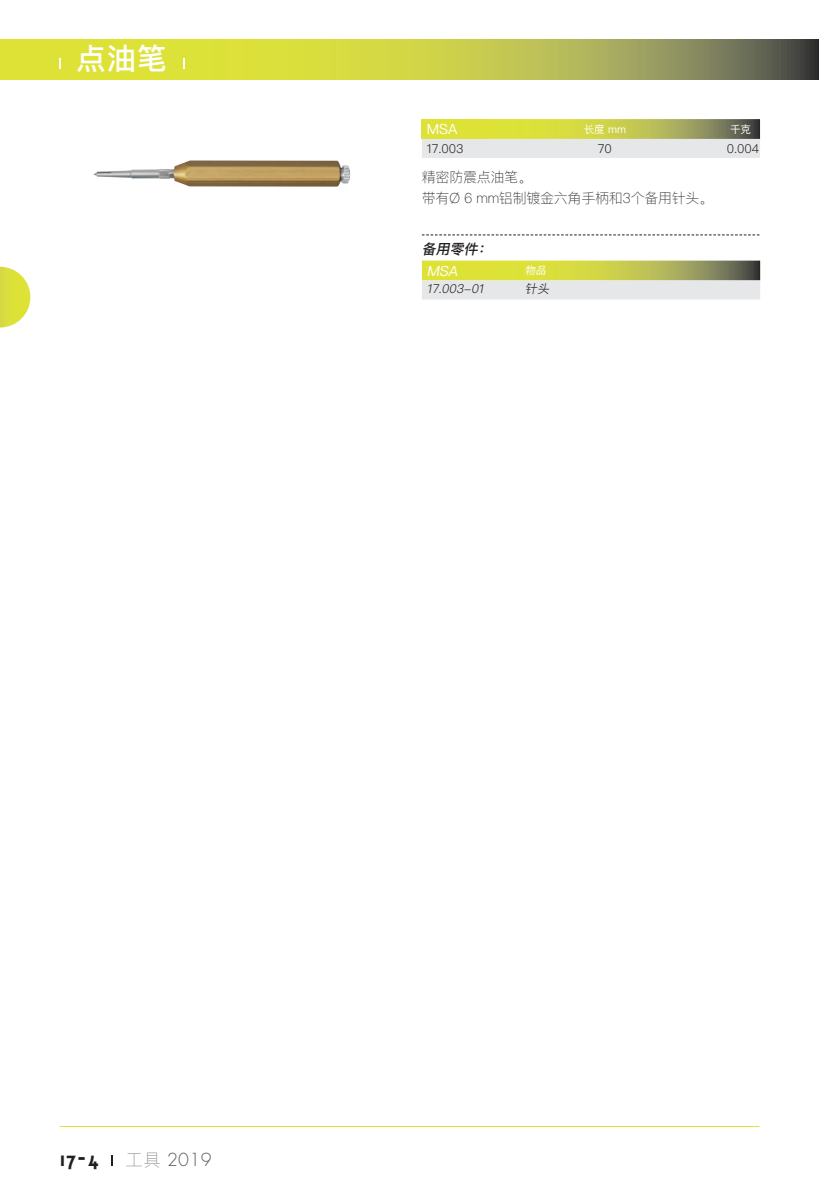
<style>
.page{position:relative;width:819px;height:1191px;background:#fff}
.page>*{position:absolute;margin:0;border:0;box-sizing:border-box;transform-origin:0 0}
.t1{font:500 29.75px "Ping Fang SC";color:#fff}
.t2{font:700 22.75px "Triplex";color:#231f20}
.t3{font:300 17.5px "Futura";color:#57585a}
.t4{font:100 14px/21px "Ping Fang SC";letter-spacing:-.02em;color:#231f20}
.t5{font:italic 500 14px "Ping Fang SC";color:#231f20}
.t6{font:14px "Ping Fang SC";color:#fff}
.t7{font:italic 14px "Ping Fang SC";color:#fff}
.t8{font:300 12.25px "Ping Fang SC";color:#231f20}
.t9{font:italic 300 12.25px "Ping Fang SC";color:#231f20}
.t10{font:10.5px "Ping Fang SC";color:#fff}
.t11{font:italic 10.5px "Ping Fang SC";color:#fff}
.s1{font-family:"Ping Fang SC";font-weight:200}
</style>
<div class="page">
<svg style="left:0;top:40px;width:818px;height:39px;background:#bbbf48"></svg>
<hr style="left:818px;top:40px;width:1px;height:39px;background:#272424">
<hr style="left:60px;top:1126px;width:699px;height:1px;background:#dee237">
<img style="left:93px;top:160px;width:258px;height:27px">
<svg style="left:422px;top:119px;width:338px;height:39px;background:#d1d396"></svg>
<svg style="left:422px;top:234px;width:337px;height:1px"></svg>
<svg style="left:422px;top:261px;width:338px;height:38px;background:#d1d397"></svg>
<svg style="left:0;top:267px;width:30px;height:60px"></svg>
<h1 class="t1" style="left:76px;top:40px;width:92px">点油笔</h1>
<p class="t6" style="left:427px;top:120px;width:32px">MSA</p>
<p class="t10" style="left:583px;top:123px;width:44px">长度 mm</p>
<p class="t10" style="left:730px;top:123px;width:22px">千克</p>
<p class="t8" style="left:427px;top:141px;width:38px">17.003</p>
<p class="t8" style="left:598px;top:141px;width:16px">70</p>
<p class="t8" style="left:726px;top:141px;width:34px">0.004</p>
<p class="t4" style="left:422px;top:167px;width:293px">精密防震点油笔。<br>带有Ø 6 mm铝制镀金六角手柄和3个备用针头。</p>
<p class="t5" style="left:422px;top:240px;width:74px">备用零件：</p>
<p class="t7" style="left:427px;top:262px;width:35px">MSA</p>
<p class="t11" style="left:525px;top:264px;width:25px">物品</p>
<p class="t9" style="left:427px;top:281px;width:60px">17.003-01</p>
<p class="t9" style="left:525px;top:281px;width:29px">针头</p>
<h2 class="t2" style="left:60px;top:1146px;width:40px">17-4</h2>
<p class="t3" style="left:126px;top:1148px;width:87px"><span class="s1">工具</span> 2019</p>
</div>
